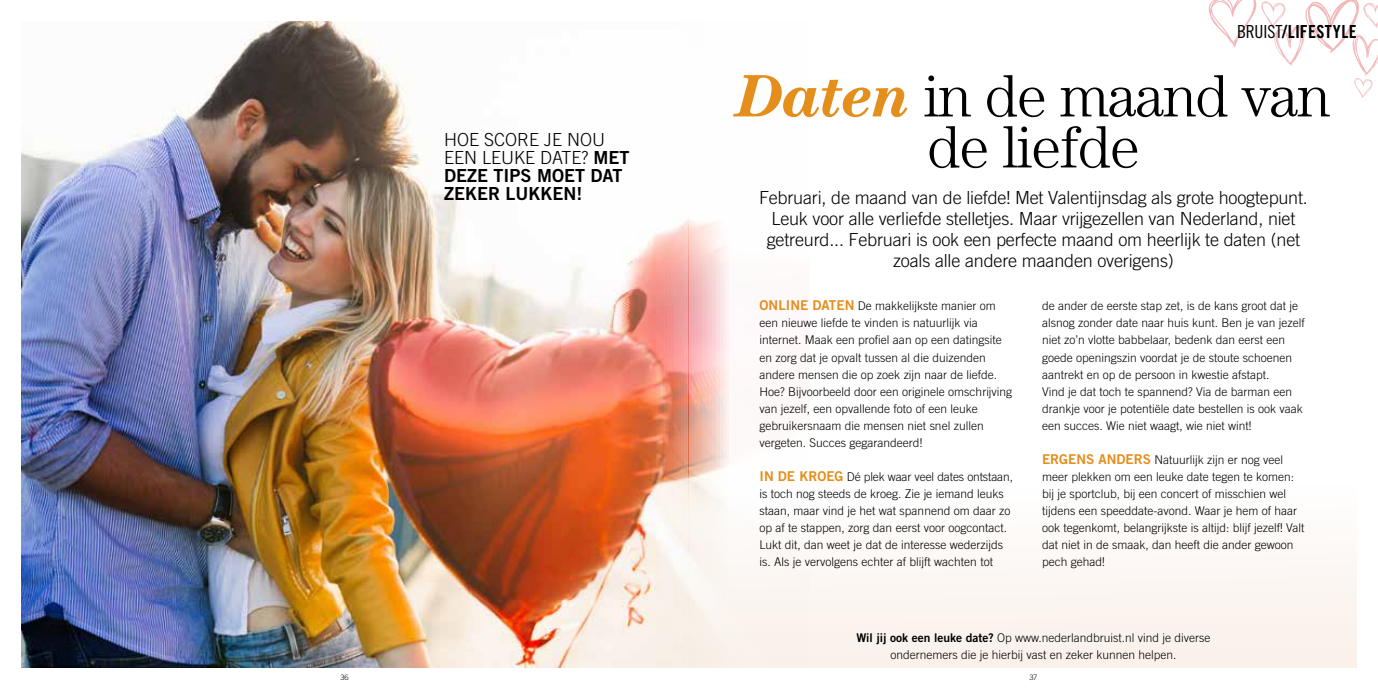
<style>
.page{position:relative;width:1378px;height:689px;background:#fff}
.page>*{position:absolute;margin:0;border:0;box-sizing:border-box;transform-origin:0 0}
.t1{font:300 60px/51px "Century Std";letter-spacing:-.02em;color:#000;text-align:center}
.t2{font:300 18px/21px "Trade Gothic LT Std";letter-spacing:-.01em;color:#000}
.t3{font:18px/18px "Trade Gothic LT Std Bd 2";color:#000}
.t4{font:18px "Trade Gothic LT Std Bd Cn 20";letter-spacing:.02em;color:#000}
.t5{font:300 12px/17px "Trade Gothic LT Std";color:#000}
.t6{font:300 7.5px "Trade Gothic LT Std";color:#000}
.s1{font-family:"Trade Gothic LT Std Bd 2";font-weight:400}
.s2{font-family:"Trade Gothic LT Std Cn 18"}
.s3{font-weight:700;font-style:italic;color:#e48e1c}
.s4{font-family:"Trade Gothic LT Std Bd 2";font-weight:400;font-size:13.5px;color:#e48e1c}
</style>
<div class="page">
<img style="left:21px;top:21px;width:668px;height:646px">
<svg style="left:1208px;top:0;width:170px;height:98px"></svg>
<div style="left:689px;top:21px;width:667px;height:647px;background:linear-gradient(to bottom,#fff,#fcf6f2)"></div>
<h2 class="t2" style="left:444px;top:130px;width:187px;line-height:18px">HOE SCORE JE NOU<br>EEN LEUKE DATE? <span class="s1">MET</span></h2>
<h2 class="t3" style="left:444px;top:166px;width:180px">DEZE TIPS MOET DAT<br>ZEKER LUKKEN!</h2>
<h2 class="t4" style="left:1237px;top:21px;width:121px"><span class="s2">BRUIST</span>/LIFESTYLE</h2>
<h1 class="t1" style="left:736px;top:70px;width:595px"><span class="s3">Daten</span> in de maand van de liefde</h1>
<p class="t2" style="left:759px;top:187px;width:550px;text-align:center">Februari, de maand van de liefde! Met Valentijnsdag als grote hoogtepunt.<br>Leuk voor alle verliefde stelletjes. Maar vrijgezellen van Nederland, niet getreurd... Februari is ook een perfecte maand om heerlijk te daten (net zoals alle andere maanden overigens)</p>
<p class="t5" style="left:1042px;top:297px;width:264px">de ander de eerste stap zet, is de kans groot dat je alsnog zonder date naar huis kunt. Ben je van jezelf niet zo’n vlotte babbelaar, bedenk dan eerst een goede openingszin voordat je de stoute schoenen aantrekt en op de persoon in kwestie afstapt.<br>Vind je dat toch te spannend? Via de barman een drankje voor je potentiële date bestellen is ook vaak een succes. Wie niet waagt, wie niet wint!</p>
<p class="t5" style="left:1042px;top:451px;width:264px"><span class="s4">ERGENS ANDERS</span> Natuurlijk zijn er nog veel meer plekken om een leuke date tegen te komen: bij je sportclub, bij een concert of misschien wel tijdens een speeddate-avond. Waar je hem of haar ook tegenkomt, belangrijkste is altijd: blijf jezelf! Valt dat niet in de smaak, dan heeft die ander gewoon pech gehad!</p>
<p class="t5" style="left:759px;top:297px;width:254px"><span class="s4">ONLINE DATEN</span> De makkelijkste manier om een nieuwe liefde te vinden is natuurlijk via internet. Maak een profiel aan op een datingsite en zorg dat je opvalt tussen al die duizenden andere mensen die op zoek zijn naar de liefde.<br>Hoe? Bijvoorbeeld door een originele omschrijving van jezelf, een opvallende foto of een leuke gebruikersnaam die mensen niet snel zullen vergeten. Succes gegarandeerd!</p>
<p class="t5" style="left:759px;top:468px;width:255px"><span class="s4">IN DE KROEG</span> Dé plek waar veel dates ontstaan, is toch nog steeds de kroeg. Zie je iemand leuks staan, maar vind je het wat spannend om daar zo op af te stappen, zorg dan eerst voor oogcontact.<br>Lukt dit, dan weet je dat de interesse wederzijds is. Als je vervolgens echter af blijft wachten tot</p>
<p class="t5" style="left:856px;top:629px;width:356px;text-align:center"><span class="s1">Wil jij ook een leuke date?</span> Op www.nederlandbruist.nl vind je diverse ondernemers die je hierbij vast en zeker kunnen helpen.</p>
<p class="t6" style="left:340px;top:672px;width:10px">36</p>
<p class="t6" style="left:1029px;top:672px;width:9px">37</p>
</div>
